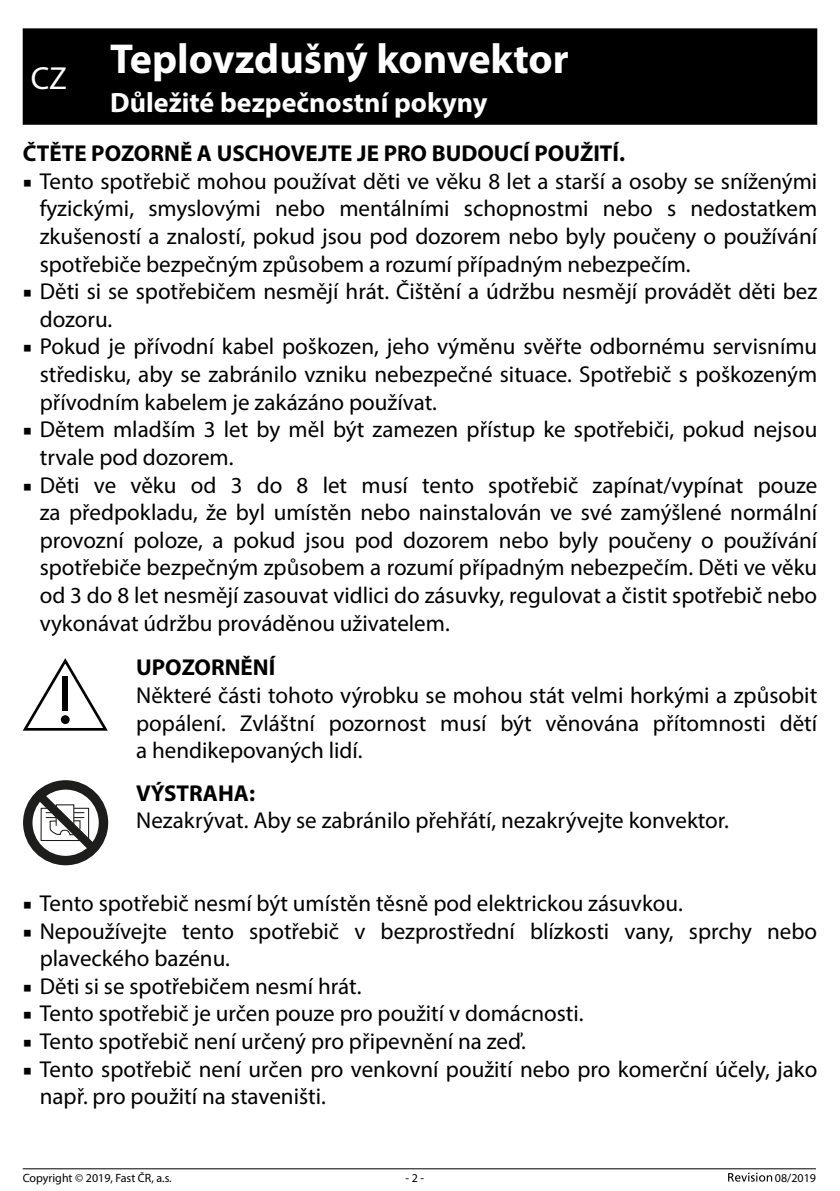
<style>
.page{position:relative;width:840px;height:1191px;background:#fff}
.page>*{position:absolute;margin:0;border:0;box-sizing:border-box;transform-origin:0 0}
.t1{font:700 42px "Myriad Pro";color:#fff}
.t2{font:700 28px "Myriad Pro";color:#fff}
.t3{font:23px/27.6px "Myriad Pro";color:#000;text-align:justify}
.t4{font:700 23px "Myriad Pro";color:#000}
.t5{font:12px "Myriad Pro";color:#000}
.s1{font-family:"Minion Pro"}
</style>
<div class="page">
<svg style="left:728px;top:1172px;width:43px;height:9px"></svg>
<hr style="left:23px;top:1168px;width:792px;height:1px;background:#000">
<div style="left:23px;top:28px;width:793px;height:97px;background:#000"></div>
<svg style="left:23px;top:658px;width:85px;height:72px"></svg>
<div style="left:62px;top:675px;width:6px;height:35px;background:#000"></div>
<div style="left:61px;top:715px;width:9px;height:9px;background:#000;border-radius:50%"></div>
<div style="left:23px;top:780px;width:85px;height:85px;border:9px solid #1d1d1b;border-radius:50%"></div>
<svg style="left:27px;top:783px;width:78px;height:77px"></svg>
<h1 class="t1" style="left:31px;top:31px;width:539px"><sub>CZ</sub> Teplovzdušný konvektor</h1>
<p class="t2" style="left:110px;top:84px;width:378px">Důležité bezpečnostní pokyny</p>
<p class="t4" style="left:23px;top:138px;width:603px">ČTĚTE POZORNĚ A USCHOVEJTE JE PRO BUDOUCÍ POUŽITÍ.</p>
<p class="t3" style="left:40px;top:167px;width:778px;text-indent:-17px"><span class="s1">■</span> Tento spotřebič mohou používat děti ve věku 8 let a starší a osoby se sníženými fyzickými, smyslovými nebo mentálními schopnostmi nebo s nedostatkem zkušeností a znalostí, pokud jsou pod dozorem nebo byly poučeny o používání spotřebiče bezpečným způsobem a rozumí případným nebezpečím.</p>
<p class="t3" style="left:40px;top:277px;width:778px;text-indent:-17px"><span class="s1">■</span> Děti si se spotřebičem nesmějí hrát. Čištění a údržbu nesmějí provádět děti bez dozoru.</p>
<p class="t3" style="left:40px;top:332px;width:778px;text-indent:-17px"><span class="s1">■</span> Pokud je přívodní kabel poškozen, jeho výměnu svěřte odbornému servisnímu středisku, aby se zabránilo vzniku nebezpečné situace. Spotřebič s poškozeným přívodním kabelem je zakázáno používat.</p>
<p class="t3" style="left:40px;top:415px;width:778px;text-indent:-17px"><span class="s1">■</span> Dětem mladším 3 let by měl být zamezen přístup ke spotřebiči, pokud nejsou trvale pod dozorem.</p>
<p class="t3" style="left:40px;top:470px;width:778px;text-indent:-17px"><span class="s1">■</span> Děti ve věku od 3 do 8 let musí tento spotřebič zapínat/vypínat pouze za předpokladu, že byl umístěn nebo nainstalován ve své zamýšlené normální provozní poloze, a pokud jsou pod dozorem nebo byly poučeny o používání spotřebiče bezpečným způsobem a rozumí případným nebezpečím. Děti ve věku od 3 do 8 let nesmějí zasouvat vidlici do zásuvky, regulovat a čistit spotřebič nebo vykonávat údržbu prováděnou uživatelem.</p>
<p class="t4" style="left:136px;top:652px;width:141px">UPOZORNĚNÍ</p>
<p class="t3" style="left:136px;top:681px;width:682px">Některé části tohoto výrobku se mohou stát velmi horkými a způsobit popálení. Zvláštní pozornost musí být věnována přítomnosti dětí a hendikepovaných lidí.</p>
<p class="t4" style="left:136px;top:778px;width:120px">VÝSTRAHA:</p>
<p class="t3" style="left:136px;top:806px;width:594px">Nezakrývat. Aby se zabránilo přehřátí, nezakrývejte konvektor.</p>
<p class="t3" style="left:23px;top:889px;width:661px"><span class="s1">■</span> Tento spotřebič nesmí být umístěn těsně pod elektrickou zásuvkou.</p>
<p class="t3" style="left:40px;top:916px;width:778px;text-indent:-17px"><span class="s1">■</span> Nepoužívejte tento spotřebič v bezprostřední blízkosti vany, sprchy nebo plaveckého bazénu.</p>
<p class="t3" style="left:23px;top:971px;width:340px"><span class="s1">■</span> Děti si se spotřebičem nesmí hrát.</p>
<p class="t3" style="left:23px;top:999px;width:562px"><span class="s1">■</span> Tento spotřebič je určen pouze pro použití v domácnosti.</p>
<p class="t3" style="left:23px;top:1027px;width:504px"><span class="s1">■</span> Tento spotřebič není určený pro připevnění na zeď.</p>
<p class="t3" style="left:40px;top:1054px;width:778px;text-indent:-17px"><span class="s1">■</span> Tento spotřebič není určen pro venkovní použití nebo pro komerční účely, jako např. pro použití na staveništi.</p>
<p class="t5" style="left:23px;top:1170px;width:150px">Copyright © 2019, Fast ČR, a.s.</p>
<p class="t5" style="left:405px;top:1170px;width:20px">- 2 -</p>
<p class="t5" style="left:774px;top:1170px;width:43px">08/2019</p>
</div>
